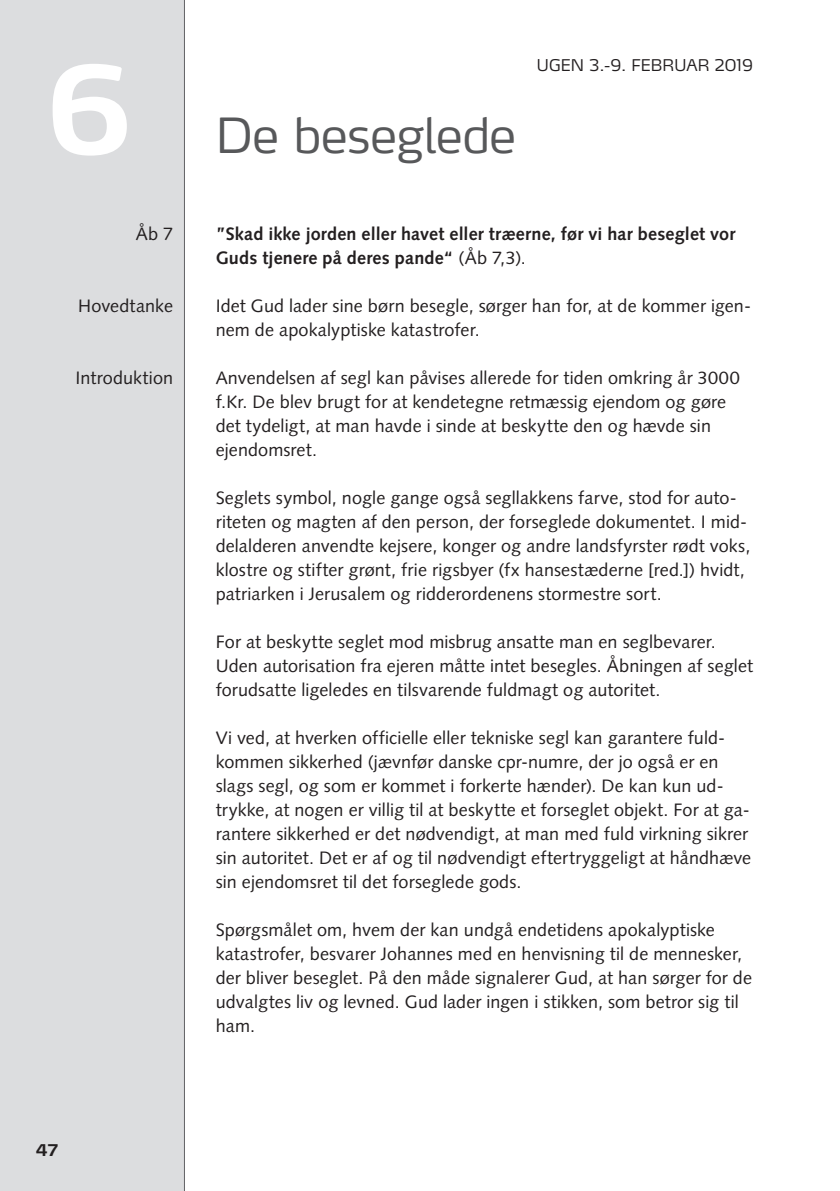
<style>
.page{position:relative;width:840px;height:1191px;background:#fff}
.page>*{position:absolute;margin:0;border:0;box-sizing:border-box;transform-origin:0 0}
.t1{font:700 120px "Max LF";color:#fff}
.t2{font:300 48px "Max LF";letter-spacing:-.005em;color:#57585a}
.t3{font:18px/24px "Syntax LT Std";letter-spacing:.005em;color:#231f20}
.t4{font:700 18px/24px "Syntax LT Std";letter-spacing:.01em;color:#231f20}
.t5{font:300 16px "Max LF";letter-spacing:.005em;color:#231f20}
.t6{font:700 16px "Max LF";color:#231f20}
.s1{font-weight:400}
</style>
<div class="page">
<div style="left:0;top:0;width:184px;height:1191px;background:#dcdddf"></div>
<hr style="left:184px;top:0;width:1px;height:1191px;background:#636366">
<h1 class="t1" style="left:46px;top:54px;width:89px">6</h1>
<p class="t3" style="left:136px;top:223px;width:39px">Åb 7</p>
<p class="t3" style="left:78px;top:295px;width:96px">Hovedtanke</p>
<p class="t3" style="left:75px;top:367px;width:99px">Introduktion</p>
<h2 class="t2" style="left:215px;top:113px;width:302px">De beseglede</h2>
<p class="t5" style="left:536px;top:58px;width:217px">UGEN 3.-9. FEBRUAR 2019</p>
<p class="t4" style="left:215px;top:223px;width:521px">”Skad ikke jorden eller havet eller træerne, før vi har beseglet vor<br>Guds tjenere på deres pande“ <span class="s1">(Åb 7,3).</span></p>
<p class="t3" style="left:215px;top:295px;width:536px">Idet Gud lader sine børn besegle, sørger han for, at de kommer igen&shy;nem de apokalyptiske katastrofer.</p>
<p class="t3" style="left:215px;top:367px;width:525px">Anvendelsen af segl kan påvises allerede for tiden omkring år 3000 f.Kr. De blev brugt for at kendetegne retmæssig ejendom og gøre det tydeligt, at man havde i sinde at beskytte den og hævde sin ejendomsret.</p>
<p class="t3" style="left:215px;top:487px;width:536px">Seglets symbol, nogle gange også segllakkens farve, stod for auto&shy;riteten og magten af den person, der forseglede dokumentet. I mid&shy;delalderen anvendte kejsere, konger og andre landsfyrster rødt voks, klostre og stifter grønt, frie rigsbyer (fx hansestæderne [red.]) hvidt, patriarken i Jerusalem og ridderordenens stormestre sort.</p>
<p class="t3" style="left:215px;top:631px;width:538px">For at beskytte seglet mod misbrug ansatte man en seglbevarer.<br>Uden autorisation fra ejeren måtte intet besegles. Åbningen af seglet forudsatte ligeledes en tilsvarende fuldmagt og autoritet.</p>
<p class="t3" style="left:215px;top:727px;width:536px">Vi ved, at hverken officielle eller tekniske segl kan garantere fuld&shy;kommen sikkerhed (jævnfør danske cpr-numre, der jo også er en slags segl, og som er kommet i forkerte hænder). De kan kun ud&shy;trykke, at nogen er villig til at beskytte et forseglet objekt. For at ga&shy;rantere sikkerhed er det nødvendigt, at man med fuld virkning sikrer sin autoritet. Det er af og til nødvendigt eftertryggeligt at håndhæve sin ejendomsret til det forseglede gods.</p>
<p class="t3" style="left:215px;top:919px;width:537px">Spørgsmålet om, hvem der kan undgå endetidens apokalyptiske katastrofer, besvarer Johannes med en henvisning til de mennesker, der bliver beseglet. På den måde signalerer Gud, at han sørger for de udvalgtes liv og levned. Gud lader ingen i stikken, som betror sig til ham.</p>
<p class="t6" style="left:36px;top:1143px;width:24px">47</p>
</div>
